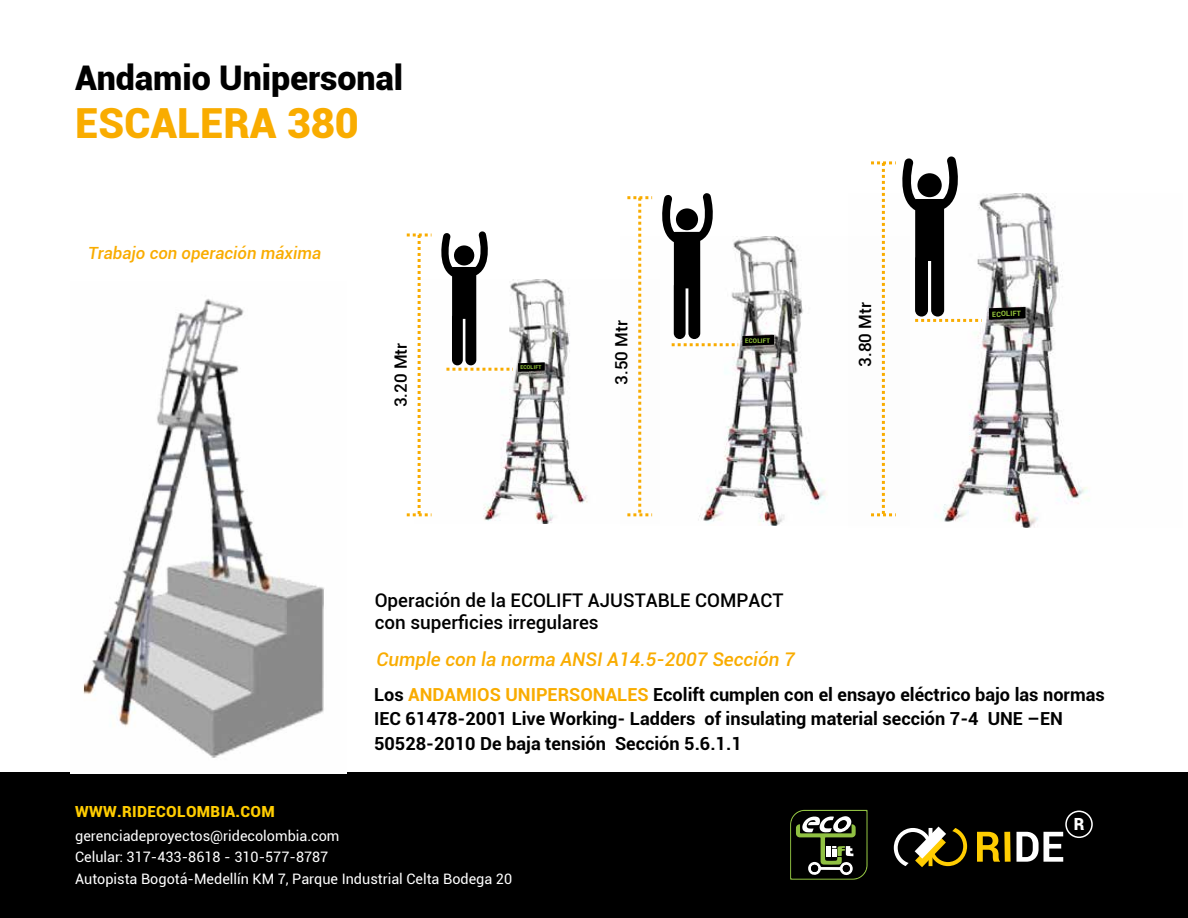
<style>
.page{position:relative;width:1188px;height:918px;background:#fff}
.page>*{position:absolute;margin:0;border:0;box-sizing:border-box;transform-origin:0 0}
.t1{font:900 41.55px "Roboto";color:#f9ac00}
.t2{font:900 34.05px "Roboto";color:#000}
.t3{font:500 18.9px/22.2px "Roboto";color:#000}
.t4{font:italic 500 18.9px "Roboto";color:#f9ac00}
.t5{font:700 18px/24.9px "Roboto";color:#000}
.t6{font:500 16.95px "Roboto";color:#000}
.t7{font:italic 500 16.8px "Roboto";color:#f9ac00}
.t8{font:900 16.8px "Roboto";color:#fff}
.t9{font:900 15.3px "Roboto";letter-spacing:.02em;color:#ffcd01}
.t10{font:14.4px/21.6px "Roboto";color:#fff}
.t11{font:700 7.2px "Roboto";color:#98ca3c}
.t12{font:700 6.3px "Roboto";color:#98ca3c}
.t13{font:700 5.25px "Roboto";color:#98ca3c}
.s1{color:#f9ac00}
</style>
<div class="page">
<div style="left:0;top:773px;width:1188px;height:145px;background:#000"></div>
<svg style="left:894px;top:827px;width:73px;height:40px"></svg>
<svg style="left:977px;top:832px;width:23px;height:30px"></svg>
<div style="left:1004px;top:832px;width:7px;height:30px;background:#ffcd01"></div>
<svg style="left:1017px;top:811px;width:76px;height:51px"></svg>
<svg style="left:790px;top:809px;width:78px;height:71px"></svg>
<img style="left:935px;top:193px;width:153px;height:334px">
<svg style="left:989px;top:307px;width:37px;height:13px"></svg>
<img style="left:698px;top:237px;width:198px;height:288px">
<img style="left:415px;top:279px;width:238px;height:245px">
<svg style="left:871px;top:156px;width:111px;height:360px"></svg>
<svg style="left:627px;top:193px;width:147px;height:323px"></svg>
<svg style="left:407px;top:231px;width:138px;height:285px"></svg>
<img style="left:83px;top:298px;width:241px;height:460px">
<h2 class="t2" style="left:75px;top:54px;width:329px">Andamio Unipersonal</h2>
<h1 class="t1" style="left:75px;top:94px;width:285px">ESCALERA 380</h1>
<p class="t7" style="left:88px;top:242px;width:235px">Trabajo con operación máxima</p>
<p class="t6" style="left:389px;top:407px;width:66px;rotate:-90deg">3.20 Mtr</p>
<p class="t13" style="left:520px;top:364px;width:23px;rotate:-1deg">ECOLIFT</p>
<p class="t6" style="left:609px;top:385px;width:66px;rotate:-90deg">3.50 Mtr</p>
<p class="t12" style="left:745px;top:337px;width:26px;rotate:-1deg">ECOLIFT</p>
<p class="t6" style="left:853px;top:367px;width:66px;rotate:-90deg">3.80 Mtr</p>
<p class="t11" style="left:992px;top:309px;width:30px;rotate:-1deg">ECOLIFT</p>
<p class="t3" style="left:375px;top:588px;width:410px">Operación de la ECOLIFT AJUSTABLE COMPACT con superficies irregulares</p>
<p class="t4" style="left:376px;top:646px;width:420px">Cumple con la norma ANSI A14.5-2007 Sección 7</p>
<p class="t5" style="left:374px;top:681px;width:732px">Los <span class="s1">ANDAMIOS UNIPERSONALES</span> Ecolift cumplen con el ensayo eléctrico bajo las normas<br>IEC 61478-2001 Live Working- Ladders of insulating material sección 7-4 UNE –EN<br>50528-2010 De baja tensión Sección 5.6.1.1</p>
<p class="t9" style="left:75px;top:801px;width:201px">WWW.RIDECOLOMBIA.COM</p>
<p class="t10" style="left:75px;top:824px;width:438px">gerenciadeproyectos@ridecolombia.com<br>Celular: 317-433-8618 - 310-577-8787<br>Autopista Bogotá-Medellín KM 7, Parque Industrial Celta Bodega 20</p>
<p class="t8" style="left:1074px;top:812px;width:12px">R</p>
</div>
